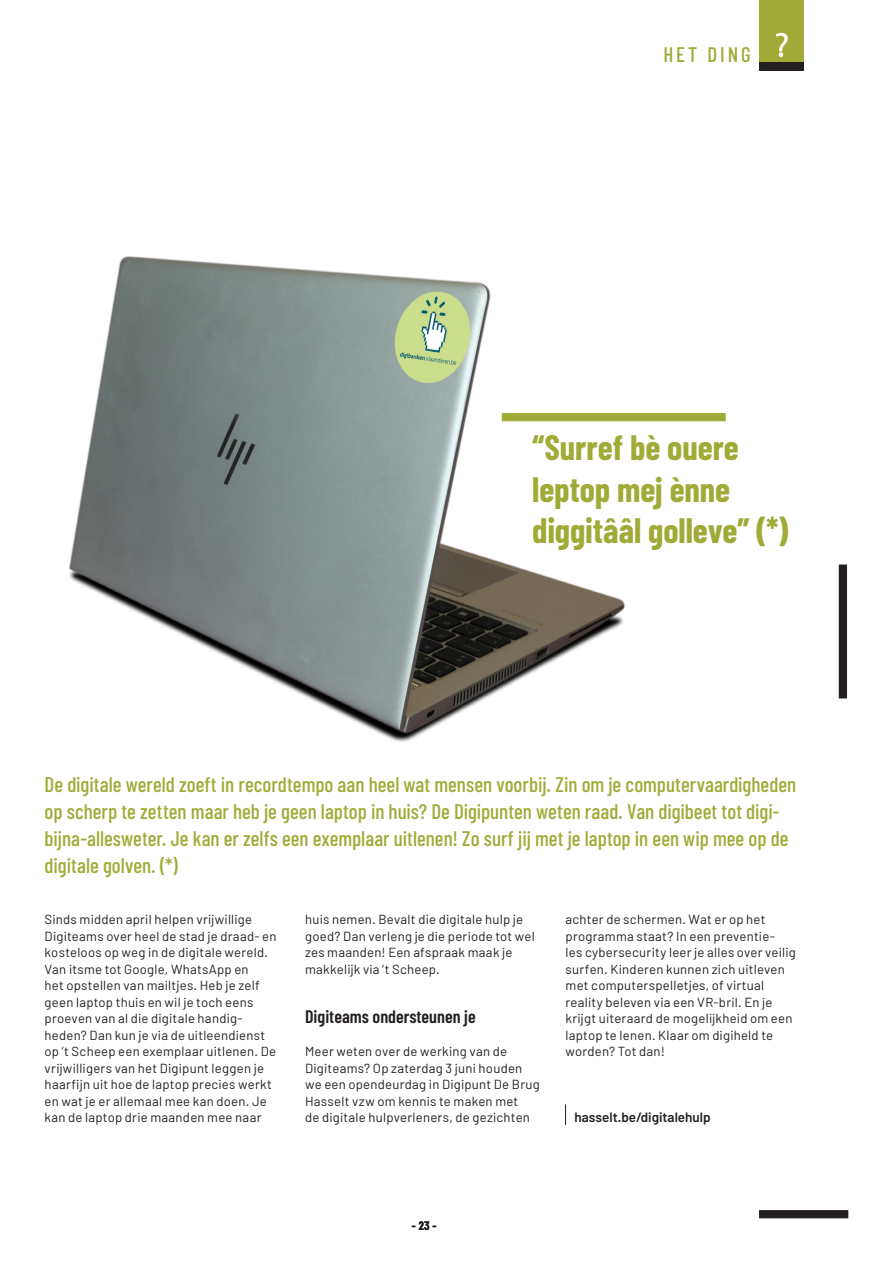
<style>
.page{position:relative;width:893px;height:1263px;background:#fff}
.page>*{position:absolute;margin:0;border:0;box-sizing:border-box;transform-origin:0 0}
.Titel_-_niveau_3_-_2{font:700 34.5px/41.4px "Barlow Condensed";color:#a0ab37}
.Inleiding_-_Links_ui{font:500 21px/27px "Barlow Condensed";color:#a0ab37}
.Themanaam{font:500 21px "Barlow Condensed";letter-spacing:.14em;color:#a0ab37}
.Tussentitel{font:600 18px "Barlow Condensed";color:#231f20}
.Infotekst__zwart{font:600 13.5px "Barlow";color:#231f20}
.Brood{font:13.2px/16.5px "Barlow";letter-spacing:.02em;color:#231f20}
.t1{font:700 12px "Barlow Condensed";color:#231f20}
</style>
<div class="page">
<img style="left:69px;top:256px;width:778px;height:486px">
<div style="left:759px;top:1210px;width:89px;height:8px;background:#231f20"></div>
<svg style="left:565px;top:1104px;width:1px;height:21px"></svg>
<div style="left:759px;top:62px;width:45px;height:8px;background:#231f20"></div>
<div style="left:759px;top:0;width:45px;height:62px;background:#a0ab37"></div>
<svg style="left:776px;top:33px;width:12px;height:24px"></svg>
<div style="left:839px;top:564px;width:8px;height:134px;background:#231f20"></div>
<div style="left:502px;top:413px;width:224px;height:8px;background:#a0ab37"></div>
<p class="Themanaam" style="left:663px;top:41px;width:89px">HET DING</p>
<p class="Titel_-_niveau_3_-_2" style="left:532px;top:426px;width:258px">“Surref bè ouere leptop mej ènne diggitââl golleve” (*)</p>
<p class="Inleiding_-_Links_ui" style="left:45px;top:770px;width:753px">De digitale wereld zoeft in recordtempo aan heel wat mensen voorbij. Zin om je computervaardigheden op scherp te zetten maar heb je geen laptop in huis? De Digipunten weten raad. Van digibeet tot digi&shy;bijna-allesweter. Je kan er zelfs een exemplaar uitlenen! Zo surf jij met je laptop in een wip mee op de digitale golven. (*)</p>
<p class="Brood" style="left:45px;top:911px;width:233px">Sinds midden april helpen vrijwillige Digiteams over heel de stad je draad- en kosteloos op weg in de digitale wereld.<br>Van itsme tot Google, WhatsApp en<br>het opstellen van mailtjes. Heb je zelf geen laptop thuis en wil je toch eens proeven van al die digitale handig&shy;heden? Dan kun je via de uitleendienst op ‘t Scheep een exemplaar uitlenen. De vrijwilligers van het Digipunt leggen je haarfijn uit hoe de laptop precies werkt en wat je er allemaal mee kan doen. Je kan de laptop drie maanden mee naar</p>
<p class="Brood" style="left:305px;top:911px;width:231px">huis nemen. Bevalt die digitale hulp je goed? Dan verleng je die periode tot wel zes maanden! Een afspraak maak je makkelijk via ‘t Scheep.</p>
<p class="Tussentitel" style="left:305px;top:1005px;width:172px">Digiteams ondersteunen je</p>
<p class="Brood" style="left:305px;top:1043px;width:236px">Meer weten over de werking van de Digiteams? Op zaterdag 3 juni houden we een opendeurdag in Digipunt De Brug Hasselt vzw om kennis te maken met<br>de digitale hulpverleners, de gezichten</p>
<p class="Brood" style="left:566px;top:911px;width:232px">achter de schermen. Wat er op het programma staat? In een preventie-<br>les cybersecurity leer je alles over veilig surfen. Kinderen kunnen zich uitleven met computerspelletjes, of virtual reality beleven via een VR-bril. En je krijgt uiteraard de mogelijkheid om een laptop te lenen. Klaar om digiheld te worden? Tot dan!</p>
<p class="Infotekst__zwart" style="left:575px;top:1109px;width:138px">hasselt.be/digitalehulp</p>
<p class="t1" style="left:412px;top:1218px;width:26px">- 23 -</p>
</div>
